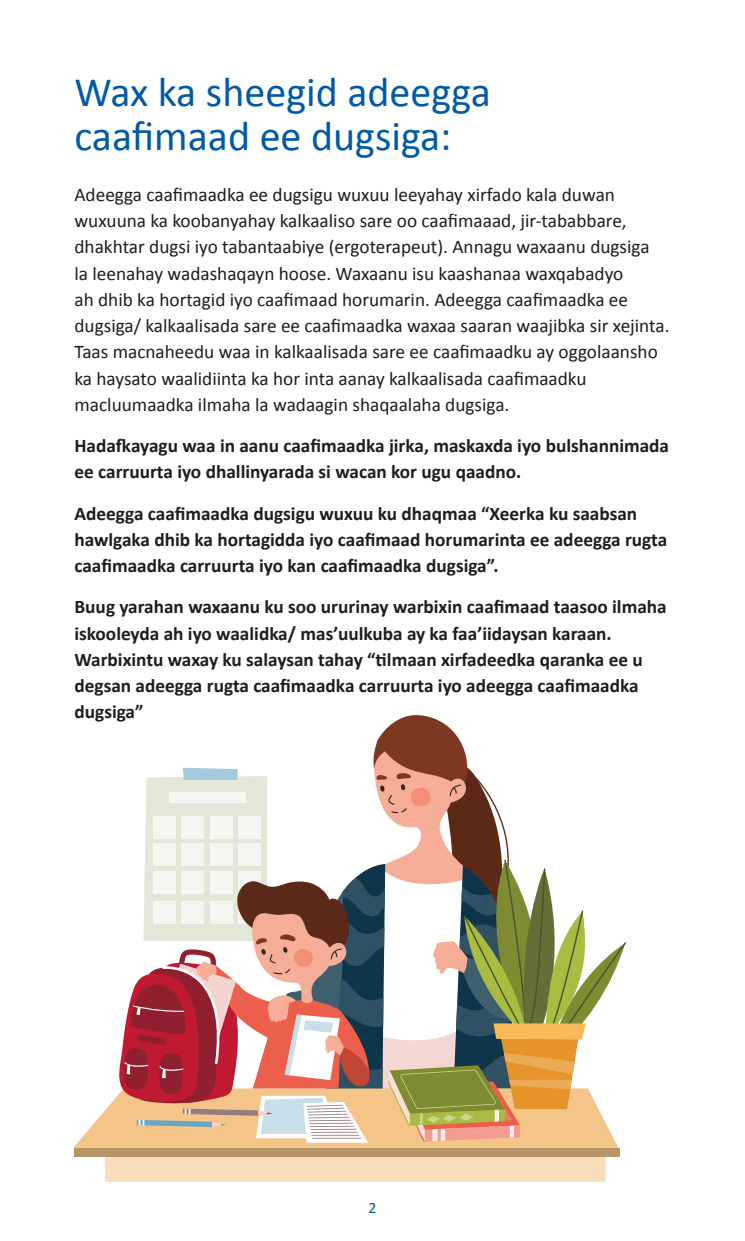
<style>
.page{position:relative;width:745px;height:1241px;background:#fff}
.page>*{position:absolute;margin:0;border:0;box-sizing:border-box;transform-origin:0 0}
.t1{font:42px/43.8px "Calibri";color:#005aa7}
.t2{font:19.25px/26.2px "Calibri";color:#1d1d1b}
.t3{font:700 19.25px/26.2px "Calibri";color:#1d1d1b}
.t4{font:15.75px "Calibri";color:#005aa7}
</style>
<div class="page">
<svg style="left:74px;top:715px;width:551px;height:466px"></svg>
<h1 class="t1" style="left:74px;top:69px;width:417px">Wax ka sheegid adeegga caafimaad ee dugsiga:</h1>
<p class="t2" style="left:74px;top:181px;width:596px">Adeegga caafimaadka ee dugsigu wuxuu leeyahay xirfado kala duwan wuxuuna ka koobanyahay kalkaaliso sare oo caafimaaad, jir-tababbare, dhakhtar dugsi iyo tabantaabiye (ergoterapeut). Annagu waxaanu dugsiga<br>la leenahay wadashaqayn hoose. Waxaanu isu kaashanaa waxqabadyo<br>ah dhib ka hortagid iyo caafimaad horumarin. Adeegga caafimaadka ee dugsiga/ kalkaalisada sare ee caafimaadka waxaa saaran waajibka sir xejinta.<br>Taas macnaheedu waa in kalkaalisada sare ee caafimaadku ay oggolaansho ka haysato waalidiinta ka hor inta aanay kalkaalisada caafimaadku macluumaadka ilmaha la wadaagin shaqaalaha dugsiga.</p>
<p class="t3" style="left:74px;top:432px;width:595px">Hadafkayagu waa in aanu caafimaadka jirka, maskaxda iyo bulshannimada ee carruurta iyo dhallinyarada si wacan kor ugu qaadno.</p>
<p class="t3" style="left:74px;top:499px;width:594px">Adeegga caafimaadka dugsigu wuxuu ku dhaqmaa “Xeerka ku saabsan hawlgaka dhib ka hortagidda iyo caafimaad horumarinta ee adeegga rugta caafimaadka carruurta iyo kan caafimaadka dugsiga”.</p>
<p class="t3" style="left:74px;top:593px;width:593px">Buug yarahan waxaanu ku soo ururinay warbixin caafimaad taasoo ilmaha iskooleyda ah iyo waalidka/ mas’uulkuba ay ka faa’iidaysan karaan.<br>Warbixintu waxay ku salaysan tahay “tilmaan xirfadeedka qaranka ee u degsan adeegga rugta caafimaadka carruurta iyo adeegga caafimaadka dugsiga”</p>
<p class="t4" style="left:368px;top:1196px;width:9px">2</p>
</div>
